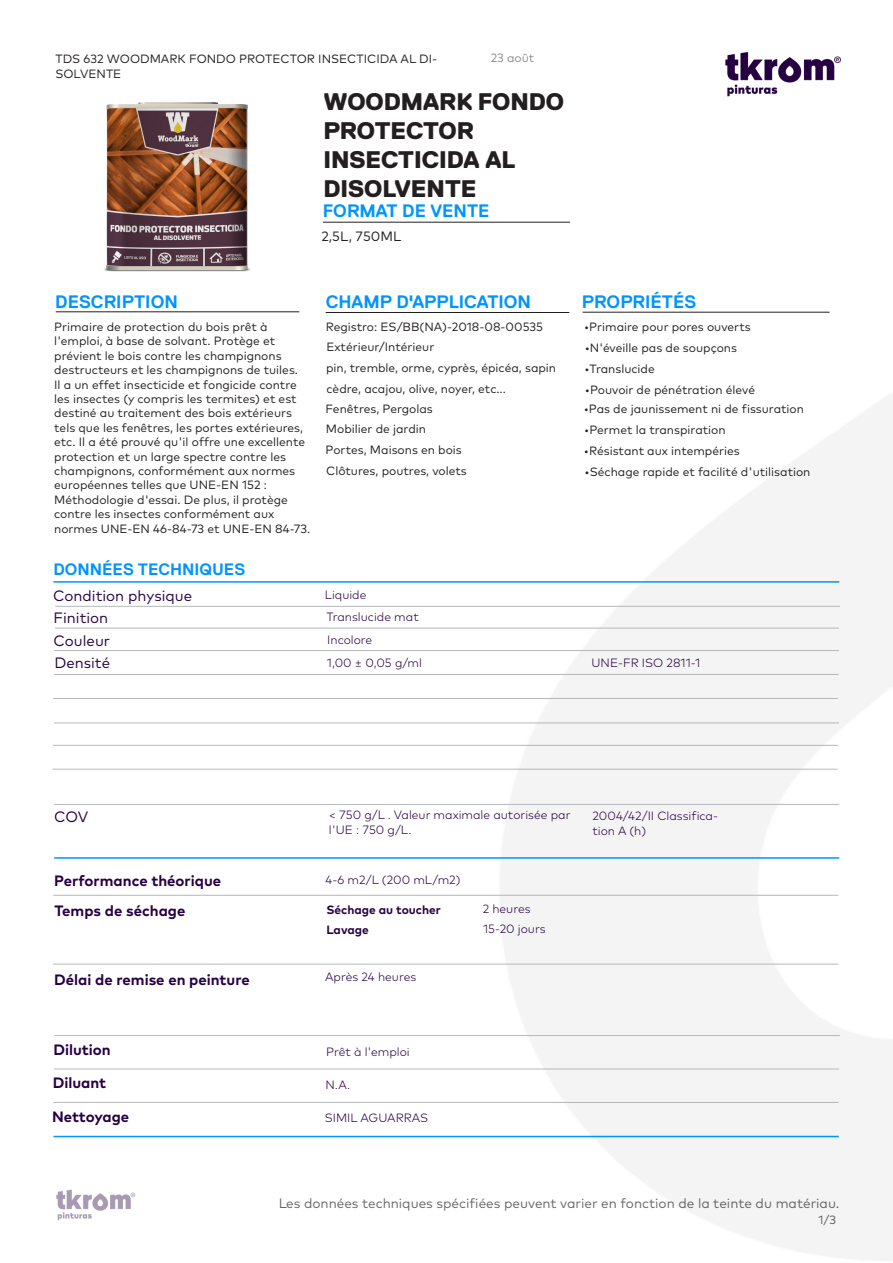
<style>
.page{position:relative;width:893px;height:1263px;background:#fff}
.page>*{position:absolute;margin:0;border:0;box-sizing:border-box;transform-origin:0 0}
.t1{font:800 24px/28.8px "Replica Pro";color:#231f20}
.t2{font:700 18px "Replica";color:#0094ff}
.t3{font:700 16.5px "Replica";color:#0094ff}
.t4{font:700 15px "Mark Pro";color:#270044}
.t5{font:15px/23px "Mark Pro";color:#270044}
.t6{font:13.5px "Mark Pro";color:#231f20}
.t7{font:12px/14.4px "Mark Pro";color:#231f20}
.t8{font:300 12px/14.4px "Mark Pro";color:#270044}
.t9{font:700 12px/20px "Mark Pro";color:#270044}
.t10{font:12px "Mark Pro";color:#8b8d90}
.t11{font:12px "Mark Pro";color:#5c5c5f}
</style>
<div class="page">
<svg style="left:498px;top:394px;width:395px;height:866px"></svg>
<hr style="left:323px;top:222px;width:247px;height:1px;background:#231f20">
<hr style="left:583px;top:312px;width:247px;height:1px;background:#231f20">
<hr style="left:326px;top:312px;width:243px;height:1px;background:#231f20">
<hr style="left:56px;top:311px;width:243px;height:1px;background:#231f20">
<hr style="left:54px;top:581px;width:785px;height:2px;background:#0094ff">
<hr style="left:55px;top:628px;width:784px;height:1px;background:#b6b7bb">
<hr style="left:54px;top:650px;width:785px;height:1px;background:#b6b7bb">
<hr style="left:55px;top:606px;width:785px;height:1px;background:#b6b7bb">
<hr style="left:54px;top:723px;width:785px;height:1px;background:#b6b7bb">
<hr style="left:54px;top:857px;width:785px;height:2px;background:#0094ff">
<hr style="left:53px;top:895px;width:786px;height:1px;background:#b6b7bb">
<hr style="left:53px;top:745px;width:785px;height:1px;background:#b6b7bb">
<img style="left:725px;top:52px;width:116px;height:45px">
<hr style="left:54px;top:674px;width:784px;height:1px;background:#b6b7bb">
<hr style="left:54px;top:804px;width:785px;height:1px;background:#b6b7bb">
<hr style="left:53px;top:698px;width:785px;height:1px;background:#b6b7bb">
<hr style="left:53px;top:769px;width:785px;height:1px;background:#b6b7bb">
<hr style="left:53px;top:964px;width:785px;height:1px;background:#b6b7bb">
<hr style="left:54px;top:1035px;width:786px;height:1px;background:#b6b7bb">
<hr style="left:54px;top:1069px;width:785px;height:1px;background:#b6b7bb">
<hr style="left:53px;top:1102px;width:785px;height:1px;background:#b6b7bb">
<hr style="left:54px;top:1136px;width:785px;height:1px;background:#0094ff">
<img style="left:56px;top:1189px;width:80px;height:32px">
<img style="left:104px;top:102px;width:146px;height:170px">
<p class="t7" style="left:55px;top:51px;width:383px">TDS 632 WOODMARK FONDO PROTECTOR INSECTICIDA AL DI-<br>SOLVENTE</p>
<p class="t10" style="left:491px;top:48px;width:45px">23 août</p>
<h1 class="t1" style="left:323px;top:88px;width:242px">WOODMARK FONDO<br>PROTECTOR<br>INSECTICIDA AL<br>DISOLVENTE</h1>
<h2 class="t2" style="left:323px;top:201px;width:168px">FORMAT DE VENTE</h2>
<p class="t6" style="left:321px;top:226px;width:81px">2,5L, 750ML</p>
<h2 class="t2" style="left:55px;top:291px;width:124px">DESCRIPTION</h2>
<h2 class="t2" style="left:326px;top:291px;width:207px">CHAMP D'APPLICATION</h2>
<p class="t7" style="left:54px;top:318px;width:258px">Primaire de protection du bois prêt à l'emploi, à base de solvant. Protège et prévient le bois contre les champignons destructeurs et les champignons de tuiles.<br>Il a un effet insecticide et fongicide contre les insectes (y compris les termites) et est destiné au traitement des bois extérieurs tels que les fenêtres, les portes extérieures, etc. Il a été prouvé qu'il offre une excellente protection et un large spectre contre les champignons, conformément aux normes européennes telles que UNE-EN 152 :<br>Méthodologie d'essai. De plus, il protège contre les insectes conformément aux normes UNE-EN 46-84-73 et UNE-EN 84-73.</p>
<p class="t7" style="left:326px;top:315px;width:232px;line-height:20.9px">Registro: ES/BB(NA)-2018-08-00535<br>Extérieur/Intérieur<br>pin, tremble, orme, cyprès, épicéa, sapin cèdre, acajou, olive, noyer, etc...</p>
<p class="t7" style="left:325px;top:397px;width:143px;line-height:20.9px">Fenêtres, Pergolas<br>Mobilier de jardin<br>Portes, Maisons en bois<br>Clôtures, poutres, volets</p>
<h3 class="t3" style="left:54px;top:560px;width:193px">DONNÉES TECHNIQUES</h3>
<p class="t5" style="left:54px;top:605px;width:58px">Finition<br>Couleur</p>
<p class="t8" style="left:326px;top:604px;width:94px;line-height:23px">Translucide mat<br>Incolore</p>
<p class="t5" style="left:53px;top:583px;width:140px">Condition physique</p>
<p class="t8" style="left:325px;top:587px;width:43px">Liquide</p>
<h2 class="t2" style="left:582px;top:291px;width:116px">PROPRIÉTÉS</h2>
<p class="t7" style="left:584px;top:319px;width:168px">•Primaire pour pores ouverts</p>
<p class="t7" style="left:585px;top:340px;width:154px">•N'éveille pas de soupçons</p>
<p class="t7" style="left:584px;top:361px;width:72px">•Translucide</p>
<p class="t7" style="left:585px;top:382px;width:172px">•Pouvoir de pénétration élevé</p>
<p class="t7" style="left:584px;top:401px;width:222px">•Pas de jaunissement ni de fissuration</p>
<p class="t7" style="left:584px;top:422px;width:143px">•Permet la transpiration</p>
<p class="t7" style="left:584px;top:443px;width:157px">•Résistant aux intempéries</p>
<p class="t7" style="left:584px;top:464px;width:227px">•Séchage rapide et facilité d'utilisation</p>
<p class="t5" style="left:54px;top:650px;width:57px">Densité</p>
<p class="t8" style="left:327px;top:654px;width:97px">1,00 ± 0,05 g/ml</p>
<p class="t8" style="left:592px;top:654px;width:110px">UNE-FR ISO 2811-1</p>
<p class="t5" style="left:54px;top:804px;width:36px">COV</p>
<p class="t8" style="left:329px;top:807px;width:243px">&lt; 750 g/L . Valeur maximale autorisée par l'UE : 750 g/L.</p>
<p class="t8" style="left:592px;top:808px;width:127px">2004/42/II Classifica&shy;tion A (h)</p>
<p class="t4" style="left:54px;top:869px;width:169px">Performance théorique</p>
<p class="t8" style="left:325px;top:872px;width:137px">4-6 m2/L (200 mL/m2)</p>
<p class="t4" style="left:54px;top:899px;width:132px">Temps de séchage</p>
<p class="t9" style="left:326px;top:898px;width:116px">Séchage au toucher<br>Lavage</p>
<p class="t4" style="left:54px;top:968px;width:197px">Délai de remise en peinture</p>
<p class="t8" style="left:325px;top:969px;width:93px">Après 24 heures</p>
<p class="t4" style="left:53px;top:1038px;width:59px">Dilution</p>
<p class="t8" style="left:326px;top:1043px;width:85px">Prêt à l'emploi</p>
<p class="t4" style="left:53px;top:1071px;width:55px">Diluant</p>
<p class="t8" style="left:325px;top:1077px;width:26px">N.A.</p>
<p class="t4" style="left:52px;top:1105px;width:79px">Nettoyage</p>
<p class="t8" style="left:325px;top:1110px;width:105px">SIMIL AGUARRAS</p>
<p class="t8" style="left:483px;top:900px;width:49px">2 heures</p>
<p class="t8" style="left:483px;top:921px;width:64px">15-20 jours</p>
<p class="t6" style="left:278px;top:1193px;width:563px">Les données techniques spécifiées peuvent varier en fonction de la teinte du matériau.</p>
<p class="t11" style="left:819px;top:1211px;width:19px">1/3</p>
</div>
